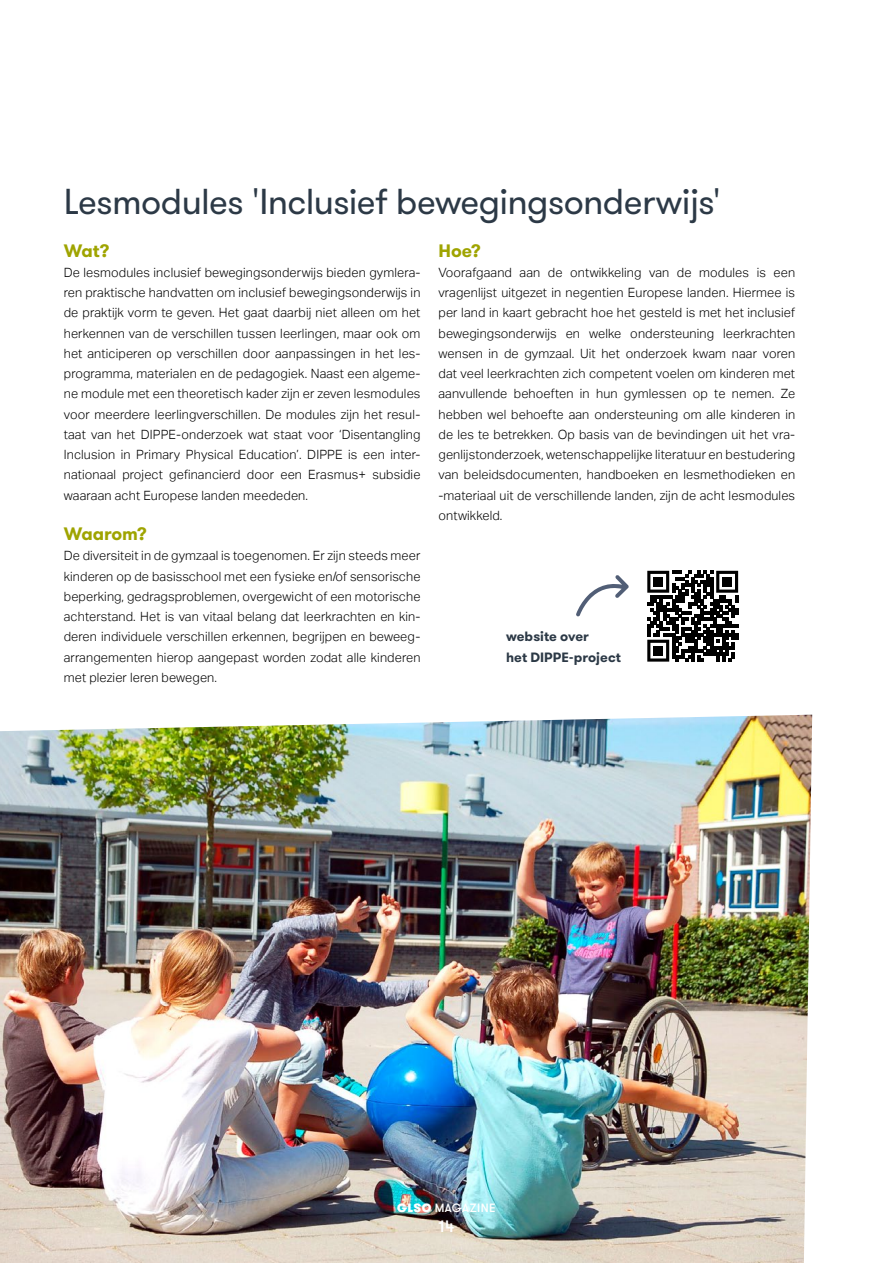
<style>
.page{position:relative;width:893px;height:1263px;background:#fff}
.page>*{position:absolute;margin:0;border:0;box-sizing:border-box;transform-origin:0 0}
.heading_2{font:36px "GT Walsheim Pro";letter-spacing:-.02em;color:#2c3946}
.subhead_2{font:700 18px "GT Walsheim Pro";letter-spacing:-.005em;color:#9fa400}
.Paginacijfer{font:500 16.5px "GT Walsheim Pro";color:#fff}
.subhead_4{font:700 13.5px/20.2px "GT Walsheim Pro";letter-spacing:.005em;color:#2c3946}
.body_glossy{font:300 12.75px/20.2px "Aktiv Grotesk";letter-spacing:.01em;color:#000;text-align:justify}
.t1{font:500 12px "GT Walsheim Pro";letter-spacing:.035em;color:#fff}
.s1{font-weight:900}
</style>
<div class="page">
<svg style="left:576px;top:575px;width:53px;height:42px"></svg>
<svg style="left:647px;top:571px;width:91px;height:91px"></svg>
<div style="left:654px;top:577px;width:9px;height:9px;background:#000"></div>
<div style="left:722px;top:577px;width:10px;height:9px;background:#000"></div>
<div style="left:654px;top:646px;width:9px;height:9px;background:#000"></div>
<img style="left:0;top:715px;width:812px;height:548px">
<p class="heading_2" style="left:64px;top:179px;width:658px">Lesmodules 'Inclusief bewegingsonderwijs'</p>
<p class="subhead_2" style="left:64px;top:238px;width:47px">Wat?</p>
<p class="body_glossy" style="left:64px;top:262px;width:358px">De lesmodules inclusief bewegingsonderwijs bieden gymlera&shy;ren praktische handvatten om inclusief bewegingsonderwijs in de praktijk vorm te geven. Het gaat daarbij niet alleen om het herkennen van de verschillen tussen leerlingen, maar ook om het anticiperen op verschillen door aanpassingen in het les&shy;programma, materialen en de pedagogiek. Naast een algeme&shy;ne module met een theoretisch kader zijn er zeven lesmodules voor meerdere leerlingverschillen. De modules zijn het resul&shy;taat van het DIPPE-onderzoek wat staat voor ‘Disentangling Inclusion in Primary Physical Education’. DIPPE is een inter&shy;nationaal project gefinancierd door een Erasmus+ subsidie waaraan acht Europese landen meededen.</p>
<p class="subhead_2" style="left:64px;top:522px;width:85px">Waarom?</p>
<p class="body_glossy" style="left:64px;top:546px;width:358px">De diversiteit in de gymzaal is toegenomen. Er zijn steeds meer kinderen op de basisschool met een fysieke en/of sensorische beperking, gedragsproblemen, overgewicht of een motorische achterstand. Het is van vitaal belang dat leerkrachten en kin&shy;deren individuele verschillen erkennen, begrijpen en beweeg&shy;arrangementen hierop aangepast worden zodat alle kinderen met plezier leren bewegen.</p>
<p class="subhead_2" style="left:438px;top:238px;width:44px">Hoe?</p>
<p class="body_glossy" style="left:438px;top:262px;width:358px">Voorafgaand aan de ontwikkeling van de modules is een vragenlijst uitgezet in negentien Europese landen. Hiermee is per land in kaart gebracht hoe het gesteld is met het inclusief bewegingsonderwijs en welke ondersteuning leerkrachten wensen in de gymzaal. Uit het onderzoek kwam naar voren dat veel leerkrachten zich competent voelen om kinderen met aanvullende behoeften in hun gymlessen op te nemen. Ze hebben wel behoefte aan ondersteuning om alle kinderen in de les te betrekken. Op basis van de bevindingen uit het vra&shy;genlijstonderzoek, wetenschappelijke literatuur en bestudering van beleidsdocumenten, handboeken en lesmethodieken en -materiaal uit de verschillende landen, zijn de acht lesmodules ontwikkeld.</p>
<p class="subhead_4" style="left:506px;top:627px;width:116px">website over<br>het DIPPE-project</p>
<p class="t1" style="left:397px;top:1201px;width:100px"><span class="s1">GLSO</span> MAGAZINE</p>
<p class="Paginacijfer" style="left:438px;top:1216px;width:17px">14</p>
</div>
